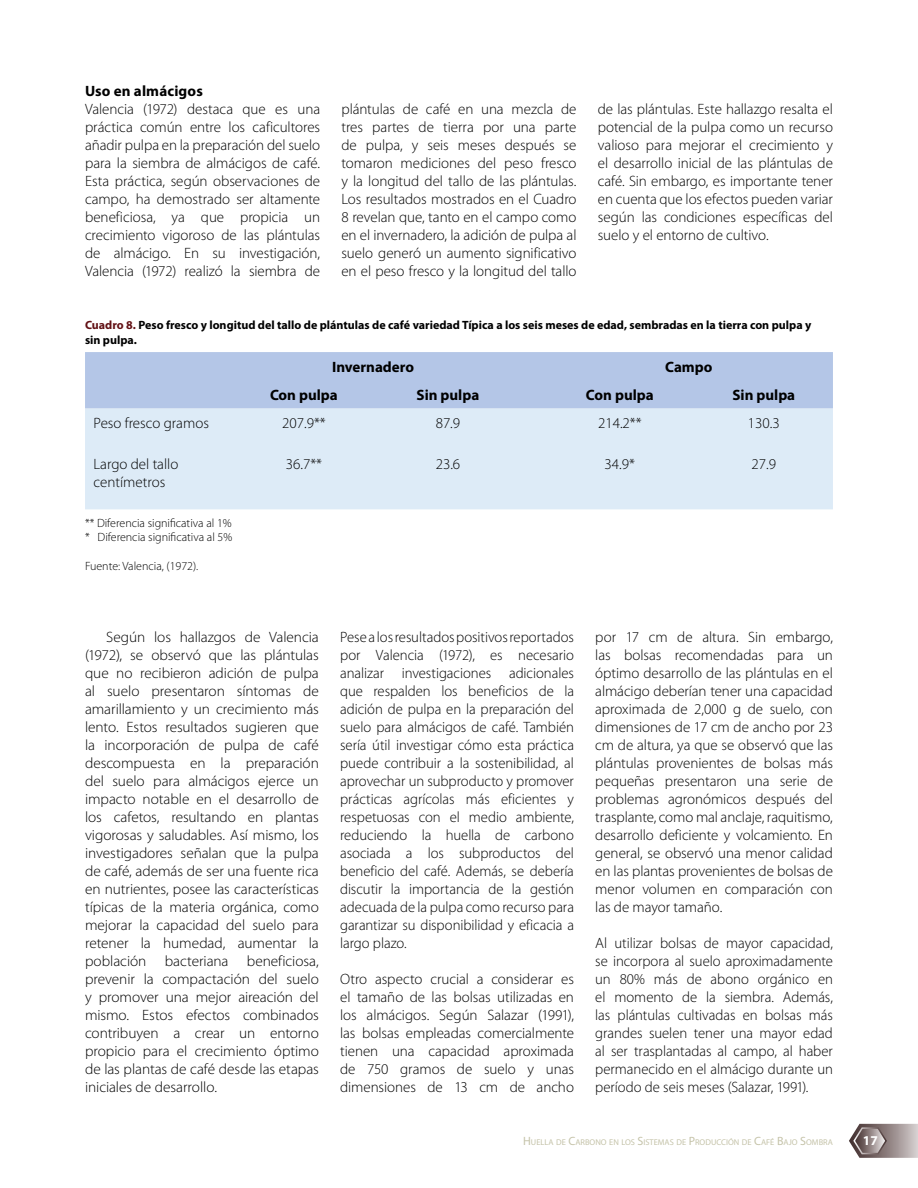
<style>
.page{position:relative;width:918px;height:1188px;background:#fff}
.page>*{position:absolute;margin:0;border:0;box-sizing:border-box;transform-origin:0 0}
.t1{font:300 15px/18px "Myriad Pro";letter-spacing:-.005em;color:#000;text-align:justify}
.t2{font:700 15px "Myriad Pro";color:#000}
.t3{font:700 13.5px "Myriad Pro";color:#fff}
.t4{font:700 12px/14.4px "Myriad Pro";color:#000}
.t5{font:300 12px/14.4px "Myriad Pro";color:#000}
.t6{font:8.4px "Myriad Pro";color:#c5c3a9}
.s1{color:#621115}
.s2{font-size:12px}
</style>
<div class="page">
<svg style="left:849px;top:1124px;width:69px;height:34px"></svg>
<div style="left:85px;top:352px;width:748px;height:57px;background:#b4c6e7"></div>
<div style="left:85px;top:409px;width:748px;height:100px;background:#ddebf7"></div>
<p class="t2" style="left:85px;top:81px;width:119px">Uso en almácigos</p>
<p class="t1" style="left:85px;top:100px;width:237px">Valencia (1972) destaca que es una práctica común entre los caficultores añadir pulpa en la preparación del suelo para la siembra de almácigos de café.<br>Esta práctica, según observaciones de campo, ha demostrado ser altamente beneficiosa, ya que propicia un crecimiento vigoroso de las plántulas de almácigo. En su investigación, Valencia (1972) realizó la siembra de</p>
<p class="t1" style="left:341px;top:100px;width:237px">plántulas de café en una mezcla de tres partes de tierra por una parte de pulpa, y seis meses después se tomaron mediciones del peso fresco y la longitud del tallo de las plántulas.<br>Los resultados mostrados en el Cuadro 8 revelan que, tanto en el campo como en el invernadero, la adición de pulpa al suelo generó un aumento significativo en el peso fresco y la longitud del tallo</p>
<p class="t1" style="left:598px;top:100px;width:237px">de las plántulas. Este hallazgo resalta el potencial de la pulpa como un recurso valioso para mejorar el crecimiento y el desarrollo inicial de las plántulas de café. Sin embargo, es importante tener en cuenta que los efectos pueden variar según las condiciones específicas del suelo y el entorno de cultivo.</p>
<p class="t4" style="left:85px;top:318px;width:728px"><span class="s1">Cuadro 8.</span> Peso fresco y longitud del tallo de plántulas de café variedad Típica a los seis meses de edad, sembradas en la tierra con pulpa y sin pulpa.</p>
<p class="t2" style="left:332px;top:357px;width:83px">Invernadero</p>
<p class="t2" style="left:665px;top:357px;width:49px">Campo</p>
<p class="t2" style="left:270px;top:385px;width:69px">Con pulpa</p>
<p class="t2" style="left:417px;top:385px;width:64px">Sin pulpa</p>
<p class="t2" style="left:586px;top:385px;width:69px">Con pulpa</p>
<p class="t2" style="left:732px;top:385px;width:64px">Sin pulpa</p>
<p class="t1" style="left:94px;top:414px;width:117px">Peso fresco gramos</p>
<p class="t1" style="left:282px;top:414px;width:45px">207.9**</p>
<p class="t1" style="left:436px;top:414px;width:26px">87.9</p>
<p class="t1" style="left:598px;top:414px;width:45px">214.2**</p>
<p class="t1" style="left:748px;top:414px;width:33px">130.3</p>
<p class="t1" style="left:94px;top:455px;width:86px">Largo del tallo centímetros</p>
<p class="t1" style="left:286px;top:455px;width:38px">36.7**</p>
<p class="t1" style="left:436px;top:455px;width:26px">23.6</p>
<p class="t1" style="left:605px;top:455px;width:32px">34.9*</p>
<p class="t1" style="left:752px;top:455px;width:26px">27.9</p>
<p class="t5" style="left:85px;top:516px;width:149px">** Diferencia significativa al 1% * Diferencia significativa al 5%</p>
<p class="t5" style="left:85px;top:559px;width:115px">Fuente: Valencia, (1972).</p>
<p class="t1" style="left:85px;top:628px;width:235px;text-indent:21px">Según los hallazgos de Valencia (1972), se observó que las plántulas que no recibieron adición de pulpa al suelo presentaron síntomas de amarillamiento y un crecimiento más lento. Estos resultados sugieren que la incorporación de pulpa de café descompuesta en la preparación del suelo para almácigos ejerce un impacto notable en el desarrollo de los cafetos, resultando en plantas vigorosas y saludables. Así mismo, los investigadores señalan que la pulpa de café, además de ser una fuente rica en nutrientes, posee las características típicas de la materia orgánica, como mejorar la capacidad del suelo para retener la humedad, aumentar la población bacteriana beneficiosa, prevenir la compactación del suelo y promover una mejor aireación del mismo. Estos efectos combinados contribuyen a crear un entorno propicio para el crecimiento óptimo de las plantas de café desde las etapas iniciales de desarrollo.</p>
<p class="t1" style="left:340px;top:628px;width:235px">Pese a los resultados positivos reportados por Valencia (1972), es necesario analizar investigaciones adicionales que respalden los beneficios de la adición de pulpa en la preparación del suelo para almácigos de café. También sería útil investigar cómo esta práctica puede contribuir a la sostenibilidad, al aprovechar un subproducto y promover prácticas agrícolas más eficientes y respetuosas con el medio ambiente, reduciendo la huella de carbono asociada a los subproductos del beneficio del café. Además, se debería discutir la importancia de la gestión adecuada de la pulpa como recurso para garantizar su disponibilidad y eficacia a largo plazo.</p>
<p class="t1" style="left:340px;top:970px;width:235px">Otro aspecto crucial a considerar es el tamaño de las bolsas utilizadas en los almácigos. Según Salazar (1991), las bolsas empleadas comercialmente tienen una capacidad aproximada de 750 gramos de suelo y unas dimensiones de 13 cm de ancho</p>
<p class="t1" style="left:595px;top:628px;width:239px">por 17 cm de altura. Sin embargo, las bolsas recomendadas para un óptimo desarrollo de las plántulas en el almácigo deberían tener una capacidad aproximada de 2,000 g de suelo, con dimensiones de 17 cm de ancho por 23 cm de altura, ya que se observó que las plántulas provenientes de bolsas más pequeñas presentaron una serie de problemas agronómicos después del trasplante, como mal anclaje, raquitismo, desarrollo deficiente y volcamiento. En general, se observó una menor calidad en las plantas provenientes de bolsas de menor volumen en comparación con las de mayor tamaño.</p>
<p class="t1" style="left:595px;top:934px;width:239px">Al utilizar bolsas de mayor capacidad, se incorpora al suelo aproximadamente un 80% más de abono orgánico en el momento de la siembra. Además, las plántulas cultivadas en bolsas más grandes suelen tener una mayor edad al ser trasplantadas al campo, al haber permanecido en el almácigo durante un período de seis meses (Salazar, 1991).</p>
<p class="t6" style="left:523px;top:1137px;width:311px"><span class="s2">H</span>UELLA DE <span class="s2">C</span>ARBONO EN LOS <span class="s2">S</span>ISTEMAS DE <span class="s2">P</span>RODUCCIÓN DE <span class="s2">C</span>AFÉ <span class="s2">B</span>AJO <span class="s2">S</span>OMBRA</p>
<p class="t3" style="left:863px;top:1132px;width:16px">17</p>
</div>
